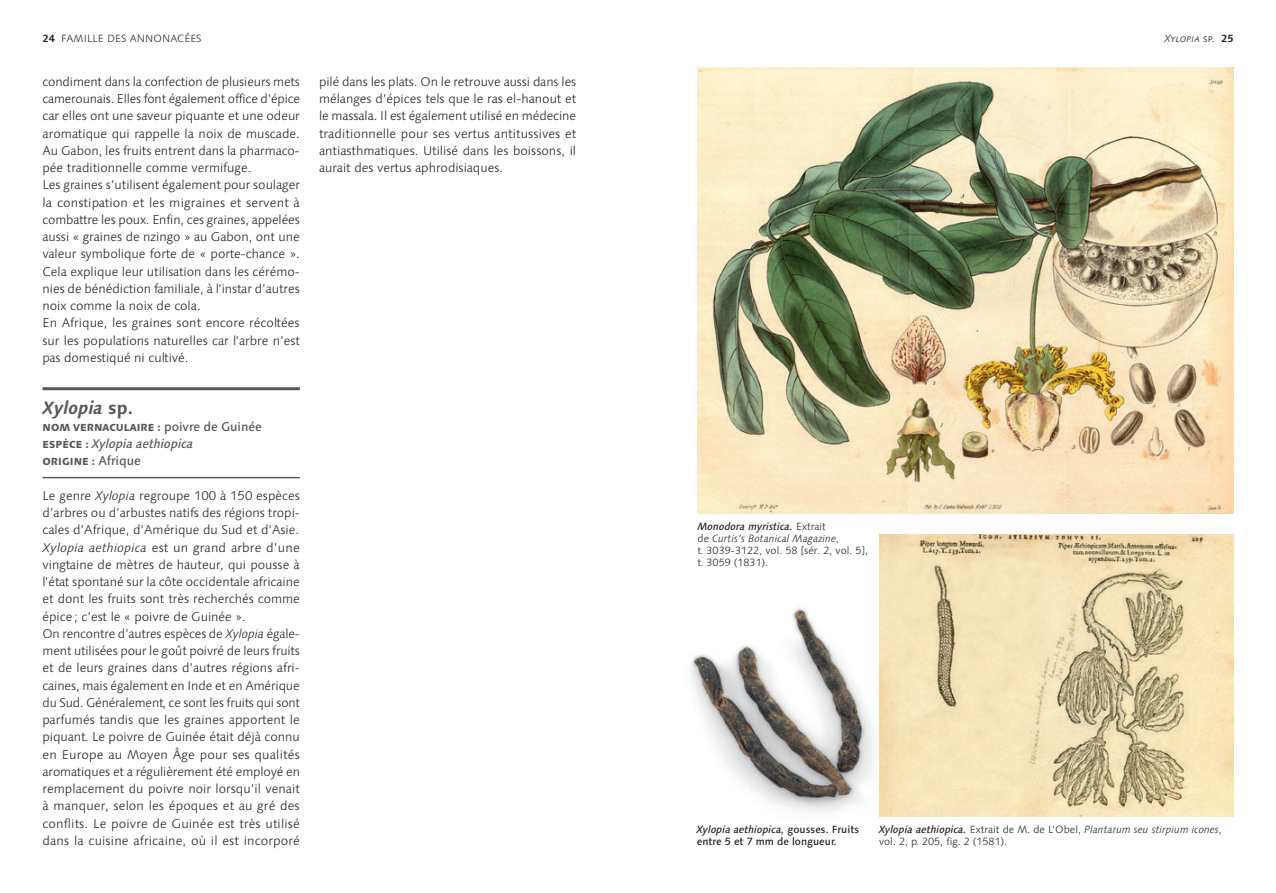
<style>
.page{position:relative;width:1276px;height:893px;background:#fff}
.page>*{position:absolute;margin:0;border:0;box-sizing:border-box;transform-origin:0 0}
.t1{font:italic 700 18px "Linotype Syntax";color:#57585a}
.t2{font:300 12.75px/17.2px "Linotype Syntax";color:#231f20}
.t3{font:italic 500 12.75px "Linotype Syntax";letter-spacing:-.005em;color:#57585a}
.t4{font:300 10.5px/12px "Linotype Syntax";color:#231f20}
.t5{font:500 10.5px/12px "Linotype Syntax";color:#231f20}
.t6{font:italic 300 10.5px "Linotype Syntax SC";letter-spacing:.01em;color:#231f20}
.t7{font:800 10.2px "Linotype Syntax";color:#57585a}
.s1{font-weight:700}
.s2{font-style:normal}
.s3{font-family:"Linotype Syntax";font-weight:700;font-style:normal}
.s4{font-weight:500;font-size:12.75px}
.s5{font-weight:800;font-style:normal;font-size:10.2px}
.s6{font-style:italic}
.s7{font-weight:500;font-style:italic}
</style>
<div class="page">
<img style="left:691px;top:607px;width:415px;height:210px">
<img style="left:697px;top:68px;width:536px;height:445px">
<img style="left:879px;top:534px;width:354px;height:282px">
<hr style="left:43px;top:387px;width:257px;height:3px;background:#57585a">
<hr style="left:43px;top:477px;width:257px;height:1px;background:#57585a">
<p class="t4" style="left:43px;top:33px;width:161px"><span class="s1">24</span> FAMILLE DES ANNONACéES</p>
<p class="t6" style="left:1164px;top:32px;width:70px">Xylopia <span class="s2">sp.</span> <span class="s3">25</span></p>
<p class="t2" style="left:319px;top:73px;width:259px;text-align:justify">pilé dans les plats. On le retrouve aussi dans les mélanges d’épices tels que le ras el-hanout et le massala. Il est également utilisé en médecine traditionnelle pour ses vertus antitussives et antiasthmatiques. Utilisé dans les boissons, il aurait des vertus aphrodisiaques.</p>
<p class="t2" style="left:43px;top:73px;width:259px">condiment dans la confection de plusieurs mets camerounais. Elles font également office d’épice car elles ont une saveur piquante et une odeur aromatique qui rappelle la noix de muscade.<br>Au Gabon, les fruits entrent dans la pharmaco&shy;pée traditionnelle comme vermifuge.<br>Les graines s’utilisent également pour soulager la constipation et les migraines et servent à combattre les poux. Enfin, ces graines, appelées aussi « graines de nzingo » au Gabon, ont une valeur symbolique forte de « porte-chance ».<br>Cela explique leur utilisation dans les cérémo&shy;nies de bénédiction familiale, à l’instar d’autres noix comme la noix de cola.<br>En Afrique, les graines sont encore récoltées sur les populations naturelles car l’arbre n’est pas domestiqué ni cultivé.</p>
<h1 class="t1" style="left:43px;top:400px;width:92px">Xylopia <span class="s2">sp.</span></h1>
<p class="t7" style="left:43px;top:421px;width:221px">NOM VERNACULAIRE : <span class="s4">poivre de Guinée</span></p>
<p class="t3" style="left:43px;top:438px;width:152px"><span class="s5">ESPÈCE :</span> Xylopia aethiopica</p>
<p class="t7" style="left:43px;top:456px;width:100px">ORIGINE : <span class="s4">Afrique</span></p>
<p class="t2" style="left:43px;top:487px;width:259px">Le genre <span class="s6">Xylopia</span> regroupe 100 à 150 espèces d’arbres ou d’arbustes natifs des régions tropi&shy;cales d’Afrique, d’Amérique du Sud et d’Asie.<br><span class="s6">Xylopia aethiopica</span> est un grand arbre d’une vingtaine de mètres de hauteur, qui pousse à l’état spontané sur la côte occidentale africaine et dont les fruits sont très recherchés comme épice ; c’est le « poivre de Guinée ».<br>On rencontre d’autres espèces de <span class="s6">Xylopia</span> égale&shy;ment utilisées pour le goût poivré de leurs fruits et de leurs graines dans d’autres régions afri&shy;caines, mais également en Inde et en Amérique du Sud. Généralement, ce sont les fruits qui sont parfumés tandis que les graines apportent le piquant. Le poivre de Guinée était déjà connu en Europe au Moyen Âge pour ses qualités aromatiques et a régulièrement été employé en remplacement du poivre noir lorsqu’il venait à manquer, selon les époques et au gré des conflits. Le poivre de Guinée est très utilisé dans la cuisine africaine, où il est incorporé</p>
<p class="t4" style="left:697px;top:521px;width:172px"><span class="s7">Monodora myristica.</span> Extrait<br>de <span class="s6">Curtis’s Botanical Magazine</span>,<br>t. 3039-3122, vol. 58 [sér. 2, vol. 5], t. 3059 (1831).</p>
<p class="t4" style="left:879px;top:823px;width:344px"><span class="s7">Xylopia aethiopica.</span> Extrait de M. de L’Obel, <span class="s6">Plantarum seu stirpium icones</span>, vol. 2, p. 205, fig. 2 (1581).</p>
<p class="t5" style="left:697px;top:825px;width:164px"><span class="s6">Xylopia aethiopica,</span> gousses. Fruits entre 5 et 7 mm de longueur.</p>
</div>
